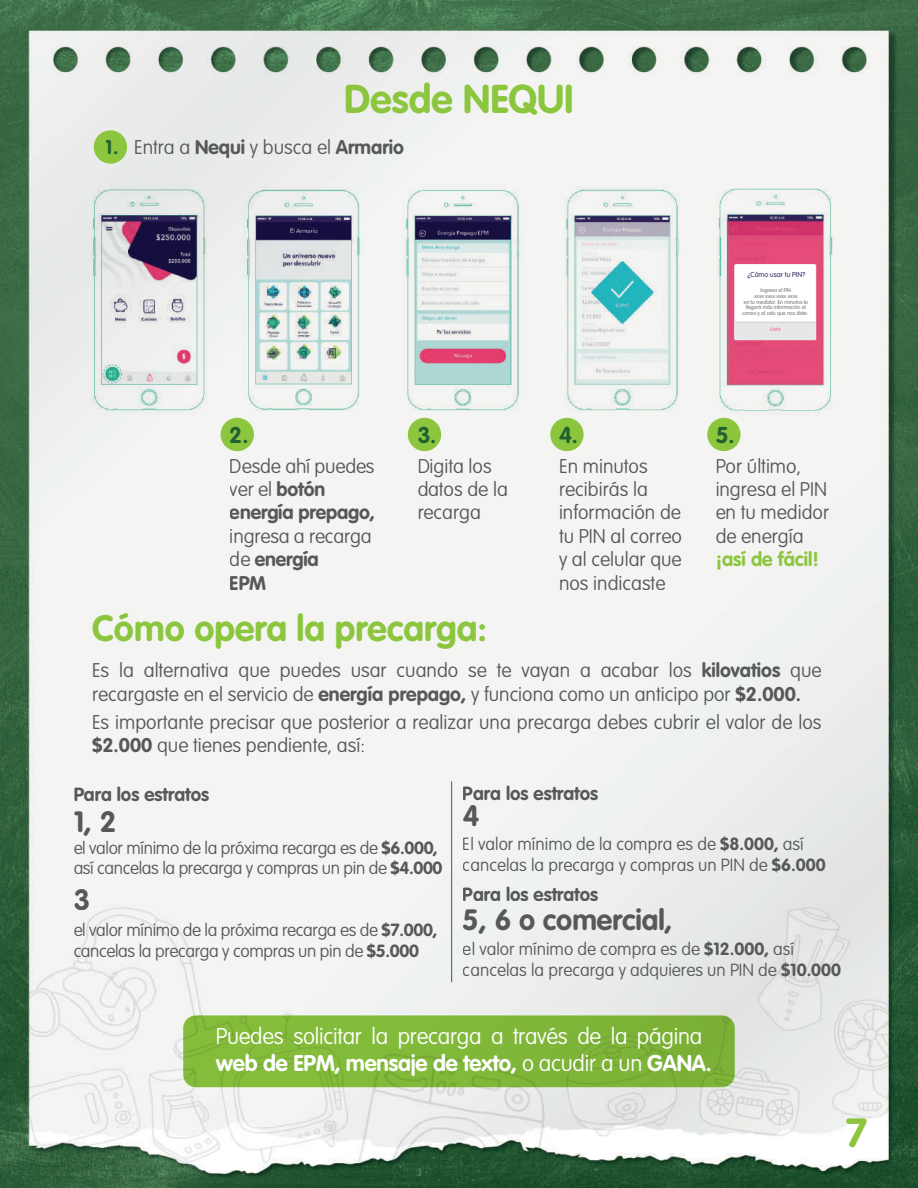
<style>
.page{position:relative;width:918px;height:1188px;background:#fff}
.page>*{position:absolute;margin:0;border:0;box-sizing:border-box;transform-origin:0 0}
.t1{font:700 40.2px "VAG Rounded Std";color:#8bc63e}
.t2{font:700 39.75px "VAG Rounded Std";color:#8bc63e}
.t3{font:700 36.15px "VAG Rounded Std";color:#8bc63e}
.t4{font:700 28.95px "VAG Rounded Std";color:#57585a}
.t5{font:700 22.65px "VAG Rounded Std";color:#216130}
.t6{font:100 22.5px/26.8px "VAG Rounded Std";letter-spacing:-.01em;color:#fff}
.t7{font:100 19.5px/23.4px "VAG Rounded Std";color:#57585a}
.t8{font:700 19.5px/23.4px "VAG Rounded Std";letter-spacing:-.01em;color:#57585a}
.t9{font:700 19.5px "VAG Rounded Std";color:#8bc63e}
.t10{font:700 18.9px "VAG Rounded Std";color:#57585a}
.t11{font:100 17.4px/20.9px "VAG Rounded Std";letter-spacing:-.02em;color:#57585a}
.t12{font:100 17.4px/20.9px "VAG Rounded Std";color:#57585a}
.t13{font:300 7.05px "VAG Rounded Std";color:#31215b}
.t14{font:300 5.4px/5.7px "VAG Rounded Std";color:#6c6d70;text-align:center}
.t15{font:300 5.4px "VAG Rounded Std";letter-spacing:.025em;color:#f05988}
.s1{font-weight:700;color:#216130}
.s2{font-weight:700}
.s3{font-weight:100}
</style>
<div class="page">
<img style="left:0;top:0;width:918px;height:1188px">
<img style="left:86px;top:185px;width:126px;height:231px">
<img style="left:243px;top:186px;width:121px;height:230px">
<img style="left:564px;top:186px;width:123px;height:230px">
<div style="left:183px;top:1015px;width:552px;height:72px;background:#80b739;border-radius:13px"></div>
<hr style="left:451px;top:781px;width:1px;height:201px;background:#57585a">
<div style="left:221px;top:418px;width:33px;height:33px;background:#8bc63e;border-radius:50%"></div>
<div style="left:94px;top:130px;width:33px;height:34px;background:#8bc63e;border-radius:50%"></div>
<div style="left:408px;top:418px;width:33px;height:33px;background:#8bc63e;border-radius:50%"></div>
<div style="left:550px;top:418px;width:34px;height:33px;background:#8bc63e;border-radius:50%"></div>
<div style="left:707px;top:418px;width:34px;height:33px;background:#8bc63e;border-radius:50%"></div>
<img style="left:717px;top:184px;width:119px;height:231px">
<div style="left:735px;top:264px;width:81px;height:76px;background:#fff;border-radius:2px"></div>
<svg style="left:735px;top:323px;width:81px;height:17px"></svg>
<hr style="left:735px;top:322px;width:81px;height:1px;background:#d1d2d4">
<img style="left:403px;top:185px;width:119px;height:228px">
<h2 class="t2" style="left:344px;top:76px;width:231px">Desde NEQUI</h2>
<p class="t7" style="left:106px;top:137px;width:300px"><span class="s1">1.</span> Entra a <span class="s2">Nequi</span> y busca el <span class="s2">Armario</span></p>
<p class="t5" style="left:230px;top:421px;width:20px">2.</p>
<p class="t8" style="left:230px;top:455px;width:147px"><span class="s3">Desde ahí puedes ver el</span> botón energía prepago,</p>
<p class="t7" style="left:230px;top:525px;width:143px">ingresa a recarga de <span class="s2">energía<br>EPM</span></p>
<p class="t5" style="left:417px;top:421px;width:20px">3.</p>
<p class="t7" style="left:417px;top:455px;width:92px">Digita los datos de la recarga</p>
<p class="t13" style="left:747px;top:270px;width:59px">¿Cómo usar tu PIN?</p>
<p class="t14" style="left:742px;top:288px;width:68px">Ingresa el PIN<br>xxxx xxxx xxxx xxxx<br>en tu medidor. En minutos te llegará más información al correo y al celu que nos diste.</p>
<p class="t15" style="left:770px;top:327px;width:12px">Listo</p>
<p class="t5" style="left:559px;top:421px;width:20px">4.</p>
<p class="t7" style="left:559px;top:455px;width:125px">En minutos recibirás la información de tu PIN al correo y al celular que nos indicaste</p>
<p class="t5" style="left:716px;top:421px;width:20px">5.</p>
<p class="t7" style="left:716px;top:455px;width:115px">Por último, ingresa el PIN en tu medidor de energía</p>
<p class="t9" style="left:716px;top:548px;width:105px">¡así de fácil!</p>
<h3 class="t3" style="left:92px;top:607px;width:397px">Cómo opera la precarga:</h3>
<p class="t7" style="left:92px;top:659px;width:731px">Es la alternativa que puedes usar cuando se te vayan a acabar los <span class="s2">kilovatios</span> que recargaste en el servicio de <span class="s2">energía prepago,</span> y funciona como un anticipo por <span class="s2">$2.000.</span></p>
<p class="t7" style="left:92px;top:711px;width:731px">Es importante precisar que posterior a realizar una precarga debes cubrir el valor de los <span class="s2">$2.000</span> que tienes pendiente, así:</p>
<p class="t10" style="left:74px;top:783px;width:137px">Para los estratos</p>
<p class="t10" style="left:463px;top:783px;width:137px">Para los estratos</p>
<h3 class="t4" style="left:74px;top:805px;width:44px">1, 2</h3>
<p class="t11" style="left:74px;top:838px;width:371px">el valor mínimo de la próxima recarga es de <span class="s2">$6.000, </span>así cancelas la precarga y compras un pin de <span class="s2">$4.000</span></p>
<h3 class="t4" style="left:74px;top:882px;width:18px">3</h3>
<p class="t11" style="left:74px;top:920px;width:365px">el valor mínimo de la próxima recarga es de <span class="s2">$7.000, </span>cancelas la precarga y compras un pin de <span class="s2">$5.000</span></p>
<h3 class="t4" style="left:463px;top:799px;width:18px">4</h3>
<p class="t12" style="left:463px;top:834px;width:364px">El valor mínimo de la compra es de <span class="s2">$8.000,</span> así cancelas la precarga y compras un PIN de <span class="s2">$6.000</span></p>
<h3 class="t4" style="left:463px;top:903px;width:211px">5, 6 o comercial,</h3>
<p class="t10" style="left:463px;top:883px;width:137px">Para los estratos</p>
<p class="t12" style="left:463px;top:940px;width:380px">el valor mínimo de compra es de <span class="s2">$12.000,</span> así cancelas la precarga y adquieres un PIN de <span class="s2">$10.000</span></p>
<p class="t6" style="left:216px;top:1024px;width:498px">Puedes solicitar la precarga a través de la página <span class="s2">web de EPM, mensaje de texto,</span> o acudir a un <span class="s2">GANA.</span></p>
<h1 class="t1" style="left:846px;top:1110px;width:23px">7</h1>
</div>
